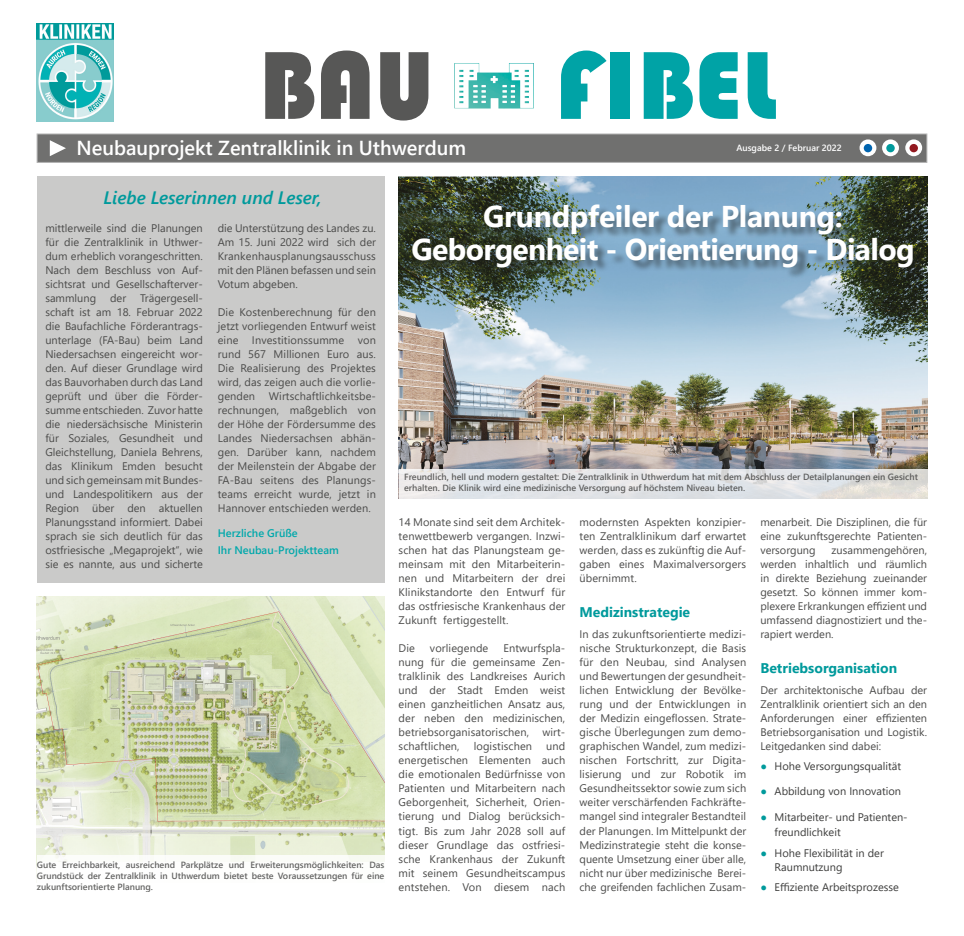
<style>
.page{position:relative;width:964px;height:936px;background:#fff}
.page>*{position:absolute;margin:0;border:0;box-sizing:border-box;transform-origin:0 0}
.t1{font:100px "Bauhaus 93";color:#00a3a6}
.t2{font:100px "Bauhaus 93";color:#575756}
.Headline_30pt{font:700 30px "Segoe UI";letter-spacing:-.02em;color:#fff}
.Headline_24{font:600 20.2px "Segoe UI";color:#fff}
.Zwischenheadline{font:italic 600 18px "Segoe UI";color:#009a9c}
.Zwischenheadline-2{font:700 14px "Segoe UI";color:#009a9c}
.Fließtext{font:11px/14px "Segoe UI";color:#4b4b4a;text-align:justify}
.t3{font:11px/14px "Segoe UI";color:#3d3d3c}
.Zwischenheadline-3{font:11px/14px "Segoe UI";color:#4b4b4a;text-align:justify}
.Fließtext-2{font:600 11px "Segoe UI";color:#00a8ab}
.t4{font:600 9px/11px "Segoe UI";color:#3d3d3c}
.t5{font:600 9px "Segoe UI";color:#fff}
.s1{font-weight:600;color:#009a9c}
</style>
<div class="page">
<div style="left:37px;top:134px;width:890px;height:29px;background:#70706f;border:1px solid #b2b2b2"></div>
<svg style="left:50px;top:140px;width:16px;height:16px"></svg>
<svg style="left:859px;top:139px;width:17px;height:17px"></svg>
<div style="left:864px;top:144px;width:8px;height:8px;background:#0064af;border-radius:50%"></div>
<div style="left:882px;top:139px;width:17px;height:17px;background:#fff;border-radius:50%"></div>
<div style="left:886px;top:144px;width:9px;height:8px;background:#009a9c;border-radius:50%"></div>
<div style="left:905px;top:139px;width:17px;height:17px;background:#fff;border-radius:50%"></div>
<div style="left:909px;top:144px;width:9px;height:8px;background:#931920;border-radius:50%"></div>
<img style="left:36px;top:24px;width:77px;height:97px">
<img style="left:454px;top:63px;width:80px;height:46px">
<div style="left:37px;top:176px;width:347px;height:406px;background:#cacac9"></div>
<img style="left:37px;top:596px;width:347px;height:259px">
<img style="left:399px;top:176px;width:528px;height:293px">
<div style="left:414px;top:206px;width:511px;height:74px;background:#1d1d1b;opacity:.51"></div>
<svg style="left:399px;top:469px;width:529px;height:29px;background:#e2e3e5"></svg>
<p class="t2" style="left:259px;top:29px;width:177px">BAU</p>
<p class="t1" style="left:556px;top:29px;width:222px">FIBEL</p>
<p class="Headline_24" style="left:77px;top:129px;width:391px">Neubauprojekt Zentralklinik in Uthwerdum</p>
<p class="t5" style="left:736px;top:139px;width:107px">Ausgabe 2 / Februar 2022</p>
<p class="Zwischenheadline" style="left:103px;top:181px;width:220px">Liebe Leserinnen und Leser,</p>
<p class="Fließtext" style="left:45px;top:220px;width:159px">mittlerweile sind die Planungen für die Zentralklinik in Uthwer&shy;dum erheblich vorangeschritten.<br>Nach dem Beschluss von Auf&shy;sichtsrat und Gesellschafterver&shy;sammlung</p>
<p class="Fließtext" style="left:45px;top:290px;width:159px;text-indent:95px">Trägergesell&shy;schaft ist am 18. Februar 2022 die Baufachliche Förderantrags&shy;unterlage (FA-Bau) beim Land Niedersachsen eingereicht wor&shy;den. Auf dieser Grundlage wird das Bauvorhaben durch das Land geprüft und über die Förder&shy;summe entschieden. Zuvor hatte die niedersächsische Ministerin für Soziales, Gesundheit und Gleichstellung, Daniela Behrens, das Klinikum Emden besucht und sich gemeinsam mit Bundes&shy;und Landespolitikern aus der Region über den aktuellen Planungsstand informiert. Dabei sprach sie sich deutlich für das ostfriesische „Megaprojekt“, wie sie es nannte, aus und sicherte</p>
<p class="Fließtext" style="left:110px;top:290px;width:18px">der</p>
<p class="Fließtext" style="left:218px;top:220px;width:160px">die Unterstützung des Landes zu.<br>Am 15. Juni 2022 wird sich der Krankenhausplanungsausschuss mit den Plänen befassen und sein Votum abgeben.</p>
<p class="Fließtext" style="left:218px;top:304px;width:160px">Die Kostenberechnung für den jetzt vorliegenden Entwurf weist eine Investitionssumme von rund 567 Millionen Euro aus.<br>Die Realisierung des Projektes wird, das zeigen auch die vorlie&shy;genden Wirtschaftlichkeitsbe&shy;rechnungen, maßgeblich von der Höhe der Fördersumme des Landes Niedersachsen abhän&shy;gen. Darüber kann, nachdem der Meilenstein der Abgabe der FA-Bau seitens des Planungs&shy;teams erreicht wurde, jetzt in Hannover entschieden werden.</p>
<p class="Fließtext-2" style="left:218px;top:523px;width:81px">Herzliche Grüße</p>
<p class="Fließtext-2" style="left:218px;top:540px;width:123px">Ihr Neubau-Projektteam</p>
<p class="t4" style="left:37px;top:858px;width:349px;text-align:justify">Gute Erreichbarkeit, ausreichend Parkplätze und Erweiterungsmöglichkeiten: Das Grundstück der Zentralklinik in Uthwerdum bietet beste Voraussetzungen für eine zukunftsorientierte Planung.</p>
<p class="Headline_30pt" style="left:483px;top:188px;width:361px">Grundpfeiler der Planung:</p>
<p class="Headline_30pt" style="left:411px;top:221px;width:505px">Geborgenheit - Orientierung - Dialog</p>
<p class="t4" style="left:404px;top:470px;width:515px">Freundlich, hell und modern gestaltet: Die Zentralklinik in Uthwerdum hat mit dem Abschluss der Detailplanungen ein Gesicht erhalten. Die Klinik wird eine medizinische Versorgung auf höchstem Niveau bieten.</p>
<p class="Fließtext" style="left:399px;top:514px;width:168px">14 Monate sind seit dem Architek&shy;tenwettbewerb vergangen. Inzwi&shy;schen hat das Planungsteam ge&shy;meinsam mit den Mitarbeiterin&shy;nen und Mitarbeitern der drei Klinikstandorte den Entwurf für das ostfriesische Krankenhaus der Zukunft fertiggestellt.</p>
<p class="Fließtext" style="left:399px;top:640px;width:18px">Die</p>
<p class="Fließtext" style="left:430px;top:640px;width:60px">vorliegende</p>
<p class="Fließtext" style="left:399px;top:640px;width:168px;text-indent:105px">Entwurfspla&shy;nung für die gemeinsame Zen&shy;tralklinik des Landkreises Aurich und der Stadt Emden weist einen ganzheitlichen Ansatz aus, der neben den medizinischen, betriebsorganisatorischen, wirt&shy;schaftlichen,</p>
<p class="Fließtext" style="left:399px;top:738px;width:168px;text-indent:148px">und energetischen Elementen auch die emotionalen Bedürfnisse von Patienten und Mitarbeitern nach Geborgenheit, Sicherheit, Orien&shy;tierung und Dialog berücksich&shy;tigt. Bis zum Jahr 2028 soll auf dieser Grundlage das ostfriesi&shy;sche Krankenhaus der Zukunft mit seinem Gesundheitscampus entstehen. Von diesem nach</p>
<p class="Fließtext" style="left:474px;top:738px;width:60px">logistischen</p>
<p class="Fließtext" style="left:579px;top:514px;width:168px">modernsten Aspekten konzipier&shy;ten Zentralklinikum darf erwartet werden, dass es zukünftig die Auf&shy;gaben eines Maximalversorgers übernimmt.</p>
<p class="Zwischenheadline-2" style="left:579px;top:599px;width:112px">Medizinstrategie</p>
<p class="Fließtext" style="left:579px;top:626px;width:168px">In das zukunftsorientierte medizi&shy;nische Strukturkonzept, die Basis für den Neubau, sind Analysen und Bewertungen der gesundheit&shy;lichen Entwicklung der Bevölke&shy;rung und der Entwicklungen in der Medizin eingeflossen. Strate&shy;gische Überlegungen zum demo&shy;graphischen Wandel, zum medizi&shy;nischen Fortschritt, zur Digita&shy;lisierung und zur Robotik im Gesundheitssektor sowie zum sich weiter verschärfenden Fachkräfte&shy;mangel sind integraler Bestandteil der Planungen. Im Mittelpunkt der Medizinstrategie steht die konse&shy;quente Umsetzung einer über alle, nicht nur über medizinische Berei&shy;che greifenden fachlichen Zusam-</p>
<p class="Fließtext" style="left:760px;top:514px;width:168px">menarbeit. Die Disziplinen, die für eine zukunftsgerechte Patienten&shy;versorgung</p>
<p class="Fließtext" style="left:760px;top:542px;width:168px;text-indent:71px">zusammengehören, werden inhaltlich und räumlich in direkte Beziehung zueinander gesetzt. So können immer kom&shy;plexere Erkrankungen effizient und umfassend diagnostiziert und the&shy;rapiert werden.</p>
<p class="Zwischenheadline-2" style="left:760px;top:655px;width:138px">Betriebsorganisation</p>
<p class="Zwischenheadline-3" style="left:760px;top:682px;width:168px">Der architektonische Aufbau der Zentralklinik orientiert sich an den Anforderungen einer effizienten Betriebsorganisation und Logistik.<br>Leitgedanken sind dabei:</p>
<p class="t3" style="left:760px;top:758px;width:142px"><span class="s1">●</span> Hohe Versorgungsqualität</p>
<p class="t3" style="left:760px;top:783px;width:142px"><span class="s1">●</span> Abbildung von Innovation</p>
<p class="t3" style="left:774px;top:809px;width:135px;text-indent:-14px"><span class="s1">●</span> Mitarbeiter- und Patienten&shy;freundlichkeit</p>
<p class="t3" style="left:774px;top:844px;width:111px;text-indent:-14px"><span class="s1">●</span> Hohe Flexibilität in der<br>Raumnutzung</p>
<p class="t3" style="left:760px;top:878px;width:140px"><span class="s1">●</span> Effiziente Arbeitsprozesse</p>
</div>
